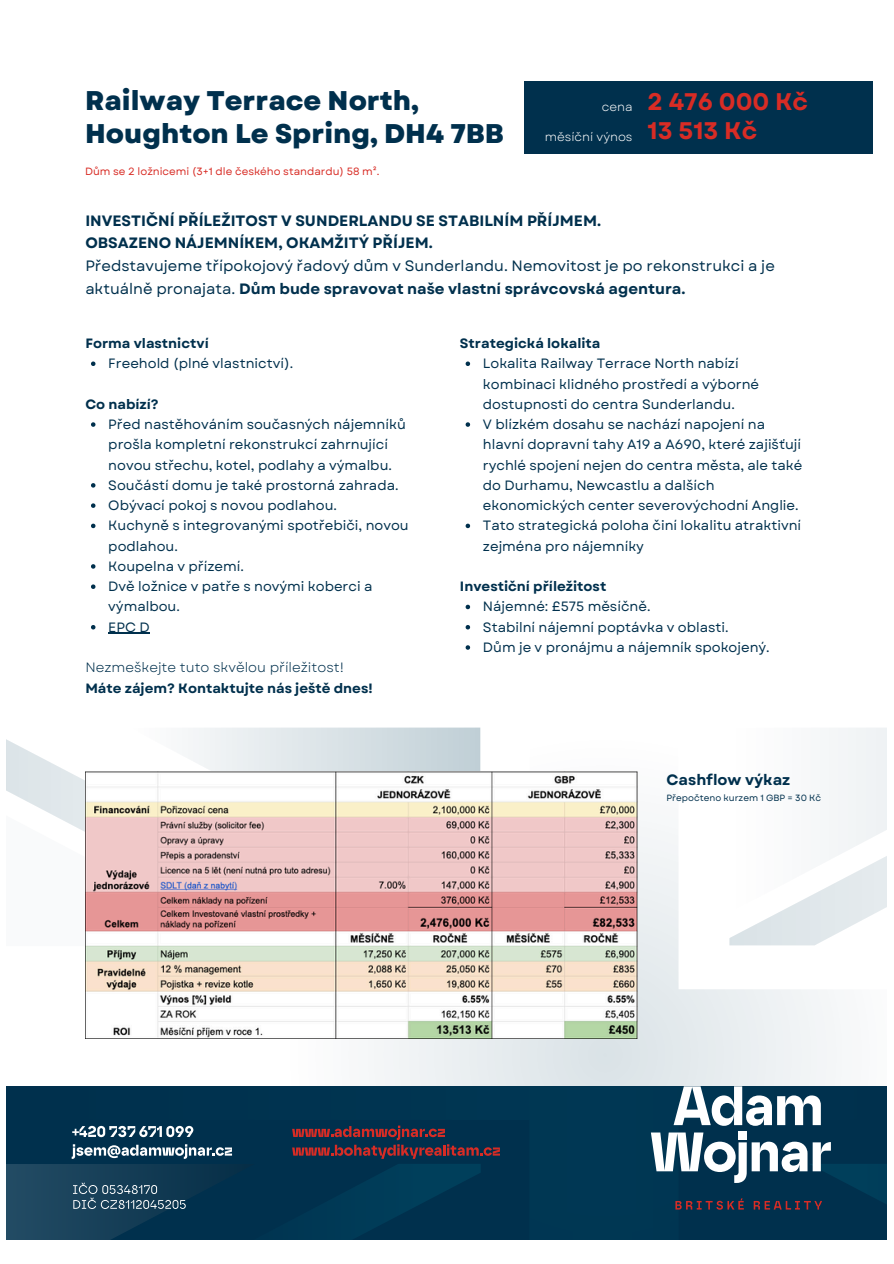
<style>
.page{position:relative;width:894px;height:1264px;background:#fff}
.page>*{position:absolute;margin:0;border:0;box-sizing:border-box;transform-origin:0 0}
.t1{font:800 27px/32.7px "Garet";color:#00304d}
.t2{font:700 24px/29.2px "Garet";color:#d82c25}
.t3{font:700 15px/22.5px "Garet";color:#00304d}
.t4{font:13.5px/20.2px "Garet";color:#00304d}
.t5{font:700 13.5px "Garet";color:#00304d}
.t6{font:13.5px "Garet";color:#00304d}
.t7{font:12px "Garet";color:#fff}
.t8{font:10.5px "Garet";color:#d82c25}
.t9{font:9px "Garet";color:#00304d}
.s1{font-weight:400}
</style>
<div class="page">
<svg style="left:6px;top:727px;width:881px;height:359px"></svg>
<div style="left:6px;top:1086px;width:881px;height:154px;background:#003451"></div>
<svg style="left:673px;top:1086px;width:147px;height:39px"></svg>
<div style="left:738px;top:1130px;width:8px;height:9px;background:#fff"></div>
<svg style="left:650px;top:1132px;width:237px;height:108px;background:#284f67"></svg>
<svg style="left:6px;top:1125px;width:494px;height:115px;background:#153c56"></svg>
<div style="left:523px;top:81px;width:349px;height:73px;background:#00304d"></div>
<img style="left:85px;top:771px;width:552px;height:267px">
<svg style="left:91px;top:361px;width:4px;height:5px"></svg>
<svg style="left:91px;top:422px;width:4px;height:5px"></svg>
<svg style="left:91px;top:483px;width:4px;height:4px"></svg>
<svg style="left:91px;top:503px;width:4px;height:5px"></svg>
<svg style="left:91px;top:523px;width:4px;height:5px"></svg>
<svg style="left:91px;top:564px;width:4px;height:4px"></svg>
<svg style="left:91px;top:584px;width:4px;height:5px"></svg>
<svg style="left:91px;top:625px;width:4px;height:4px"></svg>
<hr style="left:108px;top:633px;width:42px;height:1px;background:#00304d">
<svg style="left:465px;top:361px;width:5px;height:5px"></svg>
<svg style="left:465px;top:422px;width:5px;height:5px"></svg>
<svg style="left:465px;top:523px;width:5px;height:5px"></svg>
<svg style="left:465px;top:604px;width:5px;height:5px"></svg>
<svg style="left:465px;top:625px;width:5px;height:4px"></svg>
<svg style="left:465px;top:645px;width:5px;height:4px"></svg>
<p class="t1" style="left:85px;top:84px;width:420px">Railway Terrace North,<br>Houghton Le Spring, DH4 7BB</p>
<p class="t8" style="left:85px;top:164px;width:296px">Dům se 2 ložnicemi (3+1 dle českého standardu) 58 m².</p>
<p class="t7" style="left:601px;top:98px;width:32px">cena</p>
<p class="t7" style="left:544px;top:128px;width:89px">měsíční výnos</p>
<p class="t2" style="left:647px;top:87px;width:162px">2 476 000 Kč<br>13 513 Kč</p>
<h1 class="t3" style="left:85px;top:209px;width:690px">INVESTIČNÍ PŘÍLEŽITOST V SUNDERLANDU SE STABILNÍM PŘÍJMEM.<br>OBSAZENO NÁJEMNÍKEM, OKAMŽITÝ PŘÍJEM.<br><span class="s1">Představujeme třípokojový řadový dům v Sunderlandu. Nemovitost je po rekonstrukci a je aktuálně pronajata.</span> Dům bude spravovat naše vlastní správcovská agentura.</h1>
<p class="t5" style="left:85px;top:333px;width:125px">Forma vlastnictví</p>
<p class="t4" style="left:108px;top:353px;width:186px">Freehold (plné vlastnictví).</p>
<p class="t5" style="left:85px;top:394px;width:75px">Co nabízí?</p>
<h2 class="t4" style="left:108px;top:414px;width:299px">Před nastěhováním současných nájemníků prošla kompletní rekonstrukcí zahrnující novou střechu, kotel, podlahy a výmalbu.</h2>
<h4 class="t4" style="left:108px;top:475px;width:291px">Součástí domu je také prostorná zahrada.</h4>
<h3 class="t4" style="left:108px;top:495px;width:230px">Obývací pokoj s novou podlahou.</h3>
<p class="t4" style="left:108px;top:515px;width:302px">Kuchyně s integrovanými spotřebiči, novou podlahou.</p>
<h3 class="t4" style="left:108px;top:556px;width:137px">Koupelna v přízemí.</h3>
<p class="t4" style="left:108px;top:576px;width:265px">Dvě ložnice v patře s novými koberci a výmalbou.</p>
<p class="t4" style="left:108px;top:617px;width:43px">EPC D</p>
<p class="t6" style="left:85px;top:658px;width:260px">Nezmeškejte tuto skvělou příležitost!</p>
<p class="t5" style="left:85px;top:678px;width:289px">Máte zájem? Kontaktujte nás ještě dnes!</p>
<p class="t5" style="left:460px;top:333px;width:142px">Strategická lokalita</p>
<p class="t4" style="left:483px;top:353px;width:278px">Lokalita Railway Terrace North nabízí kombinaci klidného prostředí a výborné dostupnosti do centra Sunderlandu.</p>
<p class="t4" style="left:483px;top:414px;width:321px">V blízkém dosahu se nachází napojení na hlavní dopravní tahy A19 a A690, které zajišťují rychlé spojení nejen do centra města, ale také do Durhamu, Newcastlu a dalších ekonomických center severovýchodní Anglie.</p>
<h4 class="t4" style="left:483px;top:515px;width:320px">Tato strategická poloha činí lokalitu atraktivní zejména pro nájemníky</h4>
<p class="t5" style="left:460px;top:576px;width:148px">Investiční příležitost</p>
<h5 class="t4" style="left:483px;top:596px;width:169px">Nájemné: £575 měsíčně.</h5>
<p class="t4" style="left:483px;top:617px;width:247px">Stabilní nájemní poptávka v oblasti.</p>
<p class="t4" style="left:483px;top:637px;width:288px">Dům je v pronájmu a nájemník spokojený.</p>
<p class="t3" style="left:666px;top:768px;width:125px">Cashflow výkaz</p>
<h5 class="t9" style="left:666px;top:791px;width:156px">Přepočteno kurzem 1 GBP = 30 Kč</h5>
</div>
